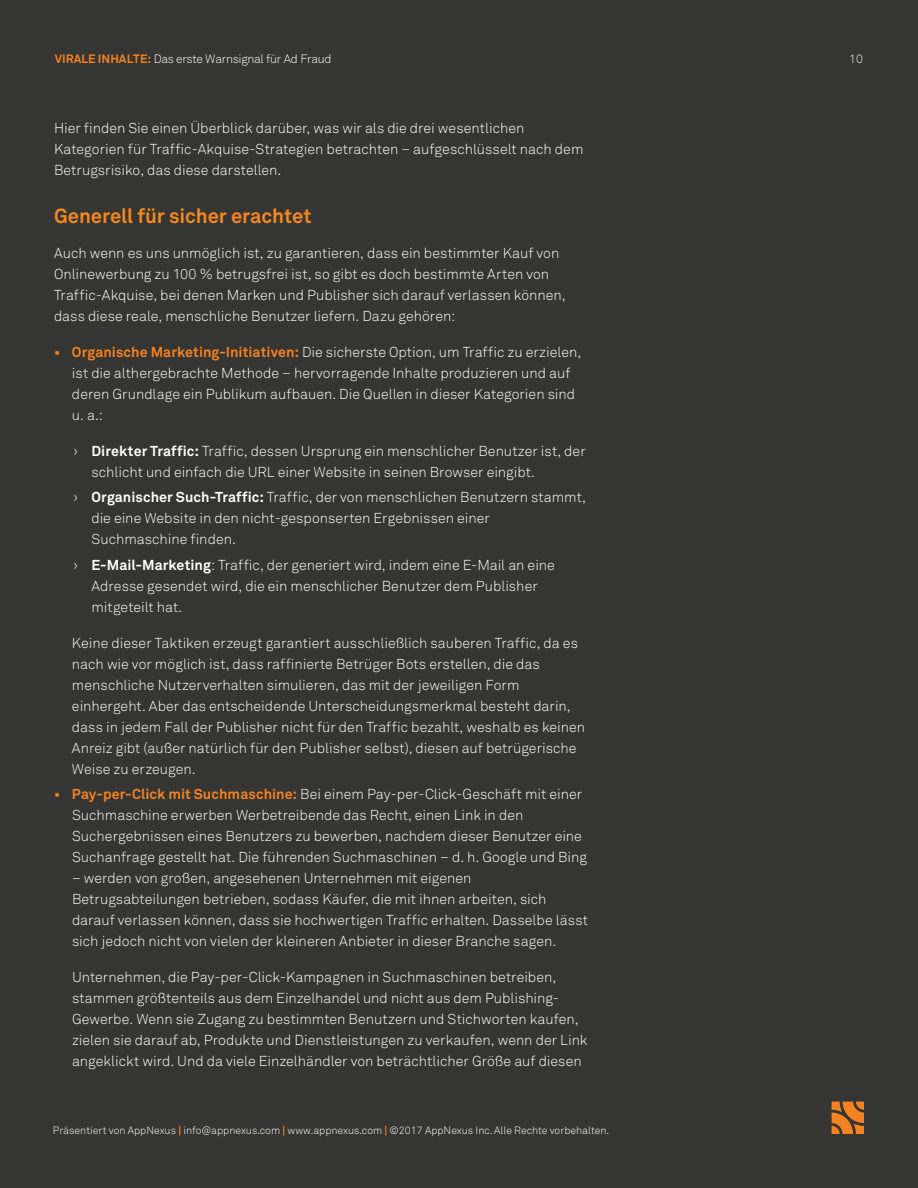
<style>
.page{position:relative;width:918px;height:1188px;background:#353533}
.page>*{position:absolute;margin:0;border:0;box-sizing:border-box;transform-origin:0 0}
.t1{font:700 20.25px "Akkurat Std";letter-spacing:-.005em;color:#f5871f}
.t2{font:300 14.25px/21px "Akkurat Std";color:#fff}
.t3{font:300 12px "Akkurat Std";letter-spacing:-.025em;color:#fff}
.t4{font:300 10.5px "Akkurat Std";color:#fff}
.s1{font-weight:700;color:#f58220}
.s2{font-weight:700}
</style>
<div class="page">
<svg style="left:832px;top:1102px;width:32px;height:32px"></svg>
<p class="t3" style="left:55px;top:52px;width:278px"><span class="s1">VIRALE INHALTE:</span> Das erste Warnsignal für Ad Fraud</p>
<p class="t2" style="left:54px;top:118px;width:531px">Hier finden Sie einen Überblick darüber, was wir als die drei wesentlichen<br>Kategorien für Traffic-Akquise-Strategien betrachten – aufgeschlüsselt nach dem<br>Betrugsrisiko, das diese darstellen.</p>
<h1 class="t1" style="left:54px;top:203px;width:259px">Generell für sicher erachtet</h1>
<p class="t2" style="left:54px;top:242px;width:513px">Auch wenn es uns unmöglich ist, zu garantieren, dass ein bestimmter Kauf von Onlinewerbung zu 100 % betrugsfrei ist, so gibt es doch bestimmte Arten von Traffic-Akquise, bei denen Marken und Publisher sich darauf verlassen können, dass diese reale, menschliche Benutzer liefern. Dazu gehören:</p>
<p class="t2" style="left:72px;top:341px;width:511px;text-indent:-18px"><span class="s1">• Organische Marketing-Initiativen:</span> Die sicherste Option, um Traffic zu erzielen, ist die althergebrachte Methode – hervorragende Inhalte produzieren und auf deren Grundlage ein Publikum aufbauen. Die Quellen in dieser Kategorien sind u. a.:</p>
<p class="t2" style="left:91px;top:440px;width:496px;text-indent:-18px">› <span class="s2">Direkter Traffic:</span> Traffic, dessen Ursprung ein menschlicher Benutzer ist, der schlicht und einfach die URL einer Website in seinen Browser eingibt.</p>
<p class="t2" style="left:91px;top:487px;width:496px;text-indent:-18px">› <span class="s2">Organischer Such-Traffic:</span> Traffic, der von menschlichen Benutzern stammt, die eine Website in den nicht-gesponserten Ergebnissen einer<br>Suchmaschine finden.</p>
<p class="t2" style="left:91px;top:554px;width:465px;text-indent:-18px">› <span class="s2">E-Mail-Marketing</span>: Traffic, der generiert wird, indem eine E-Mail an eine<br>Adresse gesendet wird, die ein menschlicher Benutzer dem Publisher mitgeteilt hat.</p>
<p class="t2" style="left:72px;top:632px;width:515px">Keine dieser Taktiken erzeugt garantiert ausschließlich sauberen Traffic, da es nach wie vor möglich ist, dass raffinierte Betrüger Bots erstellen, die das menschliche Nutzerverhalten simulieren, das mit der jeweiligen Form einhergeht. Aber das entscheidende Unterscheidungsmerkmal besteht darin, dass in jedem Fall der Publisher nicht für den Traffic bezahlt, weshalb es keinen Anreiz gibt (außer natürlich für den Publisher selbst), diesen auf betrügerische Weise zu erzeugen.</p>
<p class="t2" style="left:72px;top:784px;width:516px;text-indent:-18px"><span class="s1">• Pay-per-Click mit Suchmaschine:</span> Bei einem Pay-per-Click-Geschäft mit einer Suchmaschine erwerben Werbetreibende das Recht, einen Link in den Suchergebnissen eines Benutzers zu bewerben, nachdem dieser Benutzer eine Suchanfrage gestellt hat. Die führenden Suchmaschinen – d. h. Google und Bing</p>
<p class="t2" style="left:72px;top:868px;width:518px">– werden von großen, angesehenen Unternehmen mit eigenen Betrugsabteilungen betrieben, sodass Käufer, die mit ihnen arbeiten, sich darauf verlassen können, dass sie hochwertigen Traffic erhalten. Dasselbe lässt sich jedoch nicht von vielen der kleineren Anbieter in dieser Branche sagen.</p>
<p class="t2" style="left:72px;top:967px;width:517px">Unternehmen, die Pay-per-Click-Kampagnen in Suchmaschinen betreiben, stammen größtenteils aus dem Einzelhandel und nicht aus dem Publishing-Gewerbe. Wenn sie Zugang zu bestimmten Benutzern und Stichworten kaufen, zielen sie darauf ab, Produkte und Dienstleistungen zu verkaufen, wenn der Link angeklickt wird. Und da viele Einzelhändler von beträchtlicher Größe auf diesen</p>
<p class="t4" style="left:53px;top:1124px;width:558px">Präsentiert von AppNexus <span class="s1">|</span> info@appnexus.com <span class="s1">|</span> www.appnexus.com <span class="s1">|</span> ©2017 AppNexus Inc. Alle Rechte vorbehalten.</p>
<p class="t3" style="left:849px;top:52px;width:15px">10</p>
</div>
